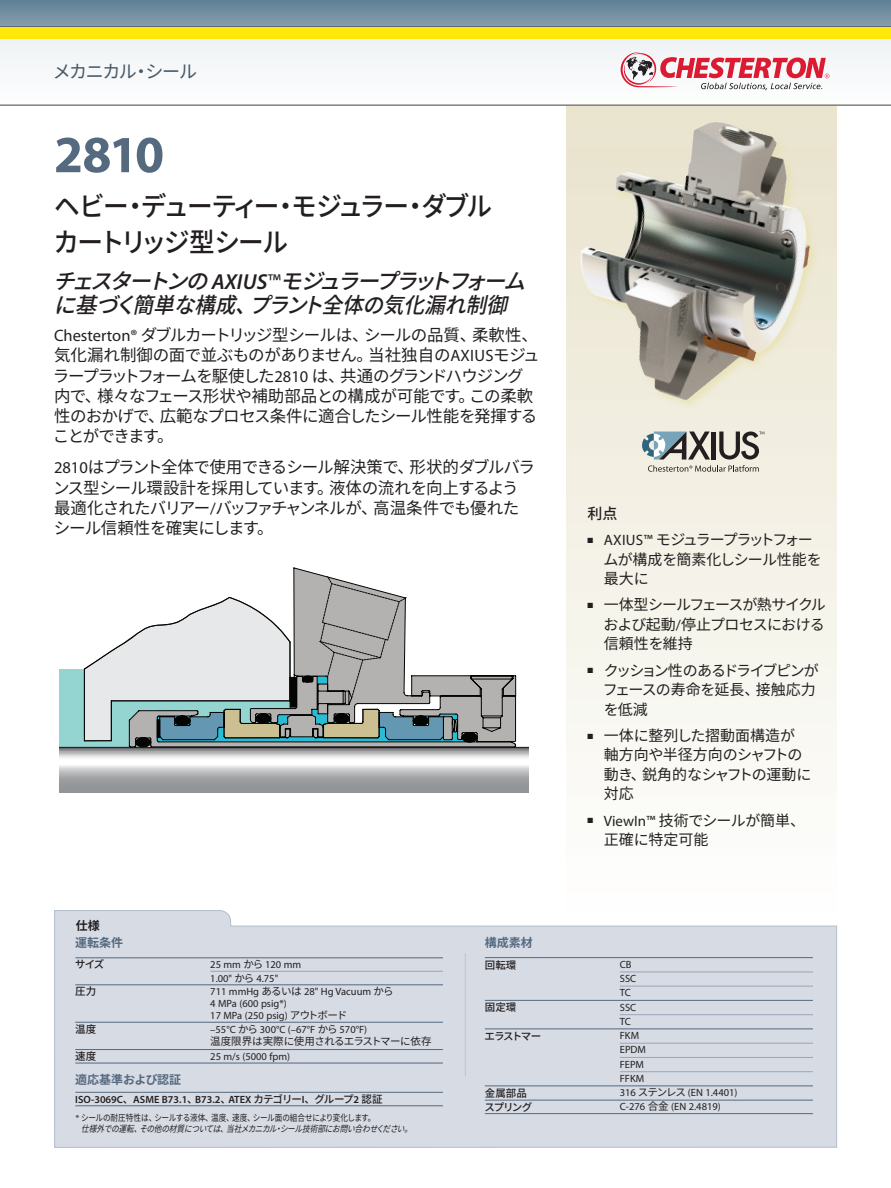
<style>
.page{position:relative;width:891px;height:1188px;background:#fff}
.page>*{position:absolute;margin:0;border:0;box-sizing:border-box;transform-origin:0 0}
.t1{font:700 52.5px "Myriad Pro";color:#55697f}
.t2{font:500 27px/36px "Noto Sans CJ Kjp";letter-spacing:-.09em;color:#231f20;scale:.95 1}
.t3{font:italic 500 21.75px/24px "Noto Sans CJ Kjp";color:#231f20}
.t4{font:18px "Noto Sans CJ Kjp";letter-spacing:-.075em;color:#475865}
.t5{font:16.5px/20.2px "Noto Sans CJ Kjp";letter-spacing:-.05em;color:#231f20}
.t6{font:15px/19.5px "Noto Sans CJ Kjp";letter-spacing:-.065em;color:#231f20}
.t7{font:15px/19.5px "Noto Sans CJ Kjp";letter-spacing:-.015em;color:#231f20}
.t8{font:15px/19.5px "Noto Sans CJ Kjp";letter-spacing:-.035em;color:#231f20;text-align:justify}
.t9{font:500 15px "Noto Sans CJ Kjp";color:#231f20}
.t10{font:700 12px "Noto Sans CJ Kjp";color:#55697f}
.t11{font:700 12px "Noto Sans CJ Kjp";color:#231f20}
.t12{font:10.5px/14.2px "Myriad Pro";color:#231f20}
.t13{font:600 10.5px "Myriad Pro";color:#231f20}
.t14{font:500 10.5px "Noto Sans CJ Kjp";letter-spacing:-.055em;color:#231f20}
.t15{font:10.5px "Noto Sans CJ Kjp";letter-spacing:-.025em;color:#231f20}
.t16{font:italic 9px/10.5px "Noto Sans CJ Kjp";color:#231f20;scale:.85 1}
.s1{font-family:"Myriad Pro";font-weight:600}
.s2{font-family:"Myriad Pro";font-weight:400;font-style:normal}
.s3{font-family:"Myriad Pro"}
.s4{font-family:"Noto Sans CJ Kjp"}
.s5{font-family:"Noto Sans CJ Kjp";font-weight:500}
.s6{font-family:"Myriad Pro";font-style:normal;font-stretch:condensed}
.s7{font-style:normal}
</style>
<div class="page">
<div style="left:567px;top:105px;width:270px;height:813px;background:linear-gradient(to bottom,#e9e3cc,#fefefe)"></div>
<svg style="left:0;top:0;width:891px;height:27px;background:#718d9f"></svg>
<div style="left:0;top:39px;width:891px;height:66px;background:#f6f8f9"></div>
<svg style="left:621px;top:52px;width:208px;height:38px"></svg>
<div style="left:0;top:27px;width:891px;height:12px;background:#ffe709"></div>
<svg style="left:54px;top:910px;width:783px;height:238px;background:#d6dbe4"></svg>
<hr style="left:485px;top:957px;width:328px;height:1px;background:#55697f">
<hr style="left:620px;top:972px;width:193px;height:1px;background:#9ba6b7">
<hr style="left:620px;top:986px;width:193px;height:1px;background:#9ba6b7">
<hr style="left:485px;top:1000px;width:328px;height:1px;background:#55697f">
<hr style="left:620px;top:1014px;width:193px;height:1px;background:#9ba6b7">
<hr style="left:485px;top:1029px;width:328px;height:1px;background:#55697f">
<hr style="left:620px;top:1043px;width:193px;height:1px;background:#9ba6b7">
<hr style="left:620px;top:1057px;width:193px;height:1px;background:#9ba6b7">
<hr style="left:620px;top:1071px;width:193px;height:1px;background:#9ba6b7">
<hr style="left:485px;top:1086px;width:328px;height:1px;background:#55697f">
<hr style="left:485px;top:1100px;width:328px;height:1px;background:#55697f">
<hr style="left:485px;top:1113px;width:328px;height:1px;background:#55697f">
<hr style="left:75px;top:957px;width:368px;height:1px;background:#55697f">
<hr style="left:210px;top:971px;width:233px;height:1px;background:#9ba6b7">
<hr style="left:75px;top:984px;width:368px;height:1px;background:#55697f">
<hr style="left:75px;top:1022px;width:368px;height:1px;background:#55697f">
<hr style="left:75px;top:1049px;width:368px;height:1px;background:#55697f">
<hr style="left:75px;top:1063px;width:368px;height:1px;background:#55697f">
<hr style="left:75px;top:1092px;width:368px;height:1px;background:#55697f">
<hr style="left:75px;top:1105px;width:368px;height:1px;background:#55697f">
<hr style="left:465px;top:953px;width:1px;height:123px;background:#bdc4d0">
<svg style="left:60px;top:568px;width:468px;height:224px"></svg>
<svg style="left:642px;top:432px;width:122px;height:40px;background:#abada8"></svg>
<img style="left:566px;top:106px;width:269px;height:314px">
<p class="t4" style="left:53px;top:61px;width:146px">メカニカル・シール</p>
<h1 class="t1" style="left:54px;top:120px;width:112px">2810</h1>
<h2 class="t2" style="left:53px;top:188px;width:463px">ヘビー・デューティー・モジュラー・ダブルカートリッジ型シール</h2>
<h3 class="t3" style="left:53px;top:269px;width:487px">チェスタートンの<span class="s1">A XI US</span> <span class="s2">™</span> モジュラープラットフォームに基づく簡単な構成、プラント全体の気化漏れ制御</h3>
<p class="t5" style="left:53px;top:325px;width:488px"><span class="s3">Chesterton®</span> ダブルカートリッジ型シールは、シールの品質、柔軟性、気化漏れ制御の面で並ぶものがありません。当社独自の<span class="s3">AXIUS</span>モジュラープラットフォームを駆使した<span class="s3">2810</span> は、共通のグランドハウジング内で、様々なフェース形状や補助部品との構成が可能です。この柔軟性のおかげで、広範なプロセス条件に適合したシール性能を発揮することができます。</p>
<p class="t5" style="left:53px;top:458px;width:483px"><span class="s3">2810</span>はプラント全体で使用できるシール解決策で、形状的ダブルバランス型シール環設計を採用しています。液体の流れを向上するよう最適化されたバリアー<span class="s3">/</span>バッファチャンネルが、高温条件でも優れたシール信頼性を確実にします。</p>
<p class="t9" style="left:587px;top:505px;width:31px">利点</p>
<p class="t6" style="left:603px;top:530px;width:220px;text-indent:-16px">■ <span class="s3">AXIUS™</span> モジュラープラットフォームが構成を簡素化しシール性能を最大に</p>
<p class="t8" style="left:604px;top:596px;width:224px;text-indent:-16px">■ 一体型シールフェースが熱サイクルおよび起動<span class="s3">/</span>停止プロセスにおける信頼性を維持</p>
<p class="t6" style="left:603px;top:661px;width:218px;text-indent:-15px">■ クッション性のあるドライブピンがフェースの寿命を延長、接触応力を低減</p>
<p class="t7" style="left:604px;top:726px;width:209px;text-indent:-16px">■ 一体に整列した摺動面構造が軸方向や半径方向のシャフトの動き、鋭角的なシャフトの運動に対応</p>
<p class="t7" style="left:604px;top:811px;width:203px;text-indent:-16px">■ <span class="s3">ViewIn™</span> 技術でシールが簡単、正確に特定可能</p>
<p class="t11" style="left:76px;top:919px;width:25px">仕様</p>
<p class="t10" style="left:75px;top:936px;width:50px">運転条件</p>
<p class="t14" style="left:75px;top:958px;width:31px">サイズ</p>
<p class="t12" style="left:210px;top:958px;width:93px;line-height:13.5px">25 mm <span class="s4">から</span> 120 mm<br>1.00" <span class="s4">から</span> 4.75"</p>
<p class="t14" style="left:75px;top:985px;width:23px">圧力</p>
<p class="t12" style="left:210px;top:985px;width:185px;line-height:12px">711 mmHg <span class="s4">あるいは</span> 28" Hg Vacuum <span class="s4">から<br></span>4 MPa (600 psig*)<br>17 MPa (250 psig) <span class="s4">アウトボード</span></p>
<p class="t14" style="left:75px;top:1023px;width:23px">温度</p>
<p class="t12" style="left:210px;top:1022px;width:158px">–55°C <span class="s4">から</span> 300°C (–67°F <span class="s4">から</span> 570°F)</p>
<p class="t15" style="left:210px;top:1035px;width:223px">温度限界は実際に使用されるエラストマーに依存</p>
<p class="t14" style="left:75px;top:1050px;width:23px">速度</p>
<p class="t12" style="left:210px;top:1049px;width:81px">25 m/s (5000 fpm)</p>
<p class="t10" style="left:75px;top:1073px;width:107px">適応基準および認証</p>
<p class="t13" style="left:75px;top:1092px;width:309px">ISO-3069C<span class="s5">、</span>ASME B73.1<span class="s5">、</span>B73.2<span class="s5">、</span>ATEX <span class="s5">カテゴリー</span>I<span class="s5">、グループ</span>2 <span class="s5">認証</span></p>
<p class="t16" style="left:81px;top:1113px;width:397px;text-indent:-6px"><span class="s6">*</span> <span class="s7">シールの耐圧特性は、シールする液体、温度、速度、シール面の組合せにより変化します。<br></span>仕様外での運転、その他の材質については、当社メカニカル・シール技術部にお問い合わせください。</p>
<p class="t10" style="left:485px;top:936px;width:49px">構成素材</p>
<p class="t14" style="left:485px;top:959px;width:33px">回転環</p>
<p class="t12" style="left:620px;top:957px;width:18px">CB<br>SSC<br>TC</p>
<p class="t14" style="left:485px;top:1002px;width:33px">固定環</p>
<p class="t12" style="left:620px;top:1000px;width:18px">SSC<br>TC</p>
<p class="t14" style="left:485px;top:1030px;width:58px">エラストマー</p>
<p class="t12" style="left:620px;top:1028px;width:28px">FKM<br>EPDM<br>FEPM<br>FFKM</p>
<p class="t14" style="left:485px;top:1087px;width:43px">金属部品</p>
<p class="t12" style="left:620px;top:1085px;width:119px">316 <span class="s4">ステンレス</span> (EN 1.4401)</p>
<p class="t14" style="left:484px;top:1101px;width:49px">スプリング</p>
<p class="t12" style="left:620px;top:1100px;width:102px">C-276 <span class="s4">合金</span> (EN 2.4819)</p>
</div>
